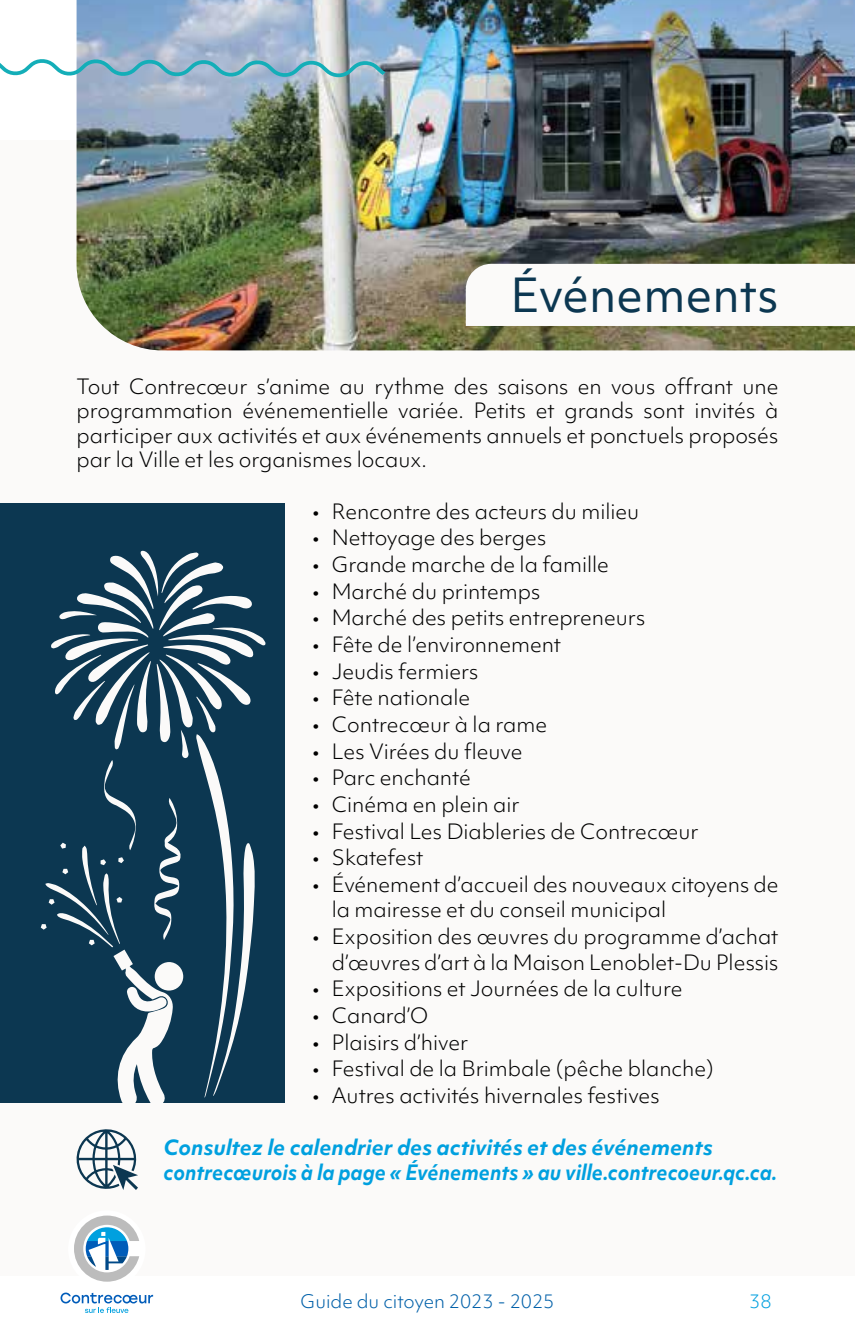
<style>
.page{position:relative;width:855px;height:1340px;background:#fff}
.page>*{position:absolute;margin:0;border:0;box-sizing:border-box;transform-origin:0 0}
.t1{font:45px "Objektiv Mk 1";color:#0c3751}
.t2{font:300 20.25px/24.3px "Objektiv Mk 1";color:#000;text-align:justify}
.t3{font:italic 700 20.25px/24.3px "Objektiv Mk 1";color:#00a0df}
.t4{font:300 18px "Objektiv Mk 1";color:#0060a9}
.t5{font:300 18px "Objektiv Mk 1";color:#00a0df}
</style>
<div class="page">
<div style="left:0;top:140px;width:855px;height:1136px;background:#fbfaf9"></div>
<div style="left:68px;top:1210px;width:77px;height:77px;background:#fff;border-radius:50%"></div>
<svg style="left:74px;top:1215px;width:65px;height:66px"></svg>
<svg style="left:61px;top:1292px;width:92px;height:20px"></svg>
<div style="left:0;top:503px;width:285px;height:599px;background:#0c3751"></div>
<img style="left:77px;top:0;width:778px;height:350px">
<svg style="left:76px;top:1129px;width:62px;height:61px"></svg>
<svg style="left:0;top:57px;width:385px;height:21px"></svg>
<svg style="left:466px;top:264px;width:389px;height:62px"></svg>
<svg style="left:41px;top:550px;width:225px;height:553px"></svg>
<h1 class="t1" style="left:510px;top:264px;width:269px">Événements</h1>
<p class="t2" style="left:77px;top:374px;width:703px">Tout Contrecœur s’anime au rythme des saisons en vous offrant une programmation événementielle variée. Petits et grands sont invités à participer aux activités et aux événements annuels et ponctuels proposés par la Ville et les organismes locaux.</p>
<p class="t2" style="left:313px;top:498px;width:328px">• Rencontre des acteurs du milieu</p>
<p class="t2" style="left:313px;top:525px;width:235px">• Nettoyage des berges</p>
<p class="t2" style="left:313px;top:552px;width:298px">• Grande marche de la famille</p>
<p class="t2" style="left:313px;top:578px;width:229px">• Marché du printemps</p>
<p class="t2" style="left:313px;top:605px;width:334px">• Marché des petits entrepreneurs</p>
<p class="t2" style="left:313px;top:632px;width:250px">• Fête de l’environnement</p>
<p class="t2" style="left:313px;top:658px;width:167px">• Jeudis fermiers</p>
<p class="t2" style="left:313px;top:685px;width:159px">• Fête nationale</p>
<p class="t2" style="left:313px;top:712px;width:236px">• Contrecœur à la rame</p>
<p class="t2" style="left:313px;top:738px;width:211px">• Les Virées du fleuve</p>
<p class="t2" style="left:313px;top:765px;width:159px">• Parc enchanté</p>
<p class="t2" style="left:313px;top:792px;width:208px">• Cinéma en plein air</p>
<p class="t2" style="left:313px;top:818px;width:387px">• Festival Les Diableries de Contrecœur</p>
<p class="t2" style="left:313px;top:845px;width:112px">• Skatefest</p>
<p class="t2" style="left:332px;top:871px;width:448px;line-height:25.4px;text-indent:-19px">• Événement d’accueil des nouveaux citoyens de la mairesse et du conseil municipal</p>
<p class="t2" style="left:313px;top:923px;width:467px;line-height:25.4px;text-align:right">• Exposition des œuvres du programme d’achat d’œuvres d’art à la Maison Lenoblet-Du Plessis</p>
<p class="t2" style="left:313px;top:976px;width:371px">• Expositions et Journées de la culture</p>
<p class="t2" style="left:313px;top:1003px;width:117px">• Canard’O</p>
<p class="t2" style="left:313px;top:1029px;width:157px">• Plaisirs d’hiver</p>
<p class="t2" style="left:313px;top:1056px;width:402px">• Festival de la Brimbale (pêche blanche)</p>
<p class="t2" style="left:313px;top:1083px;width:348px">• Autres activités hivernales festives</p>
<p class="t3" style="left:163px;top:1135px;width:615px">Consultez le calendrier des activités et des événements contrecœurois à la page « Événements » au ville.contrecoeur.qc.ca.</p>
<p class="t4" style="left:301px;top:1289px;width:255px">Guide du citoyen 2023 - 2025</p>
<p class="t5" style="left:749px;top:1289px;width:24px">38</p>
</div>
